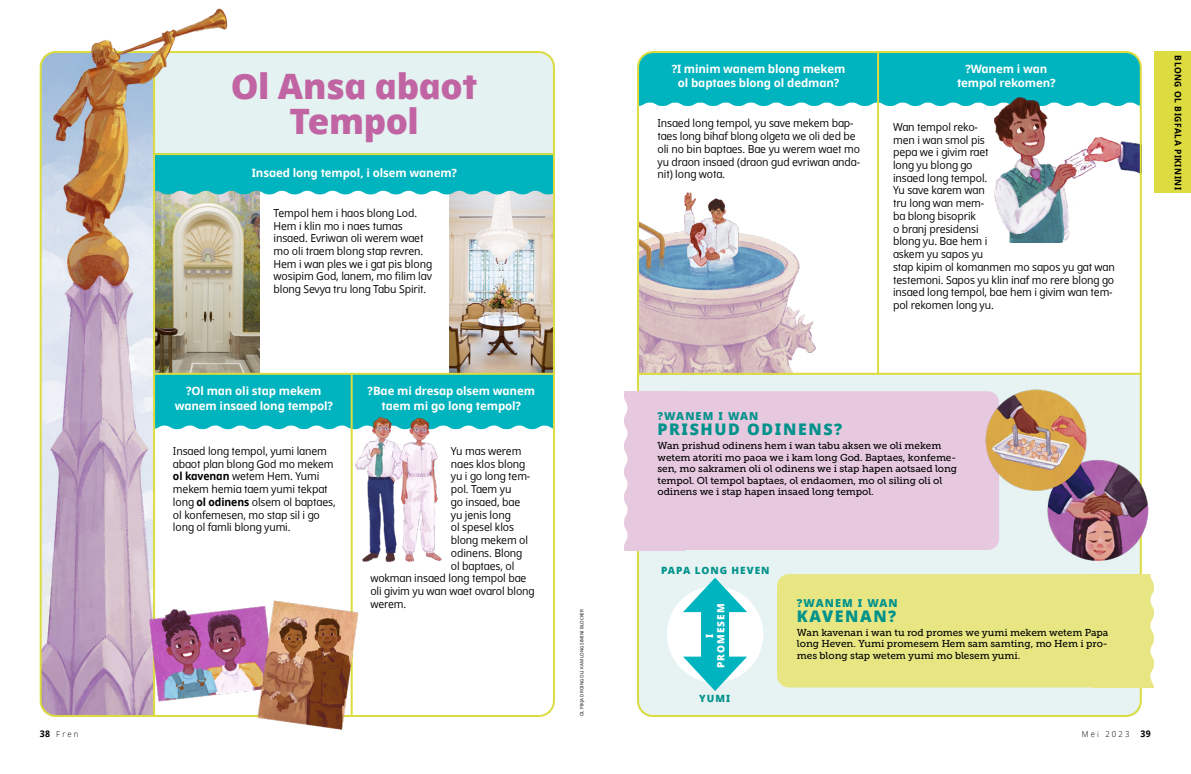
<style>
.page{position:relative;width:1191px;height:774px;background:#fff}
.page>*{position:absolute;margin:0;border:0;box-sizing:border-box;transform-origin:0 0}
.t1{font:800 35px/35px "Dots Solidlds Lat";letter-spacing:-.01em;color:#c164a3;text-align:center}
.p1_title_aside_sideb{font:800 16px "Dots Solidlds Lat";letter-spacing:.1em;color:#00928b}
.t2{font:700 11.5px/14.5px "Dots Solidlds Lat";letter-spacing:-.01em;color:#fff;text-align:center}
.t3{font:11px/12.7px "Dots Solidlds Lat";letter-spacing:-.01em;color:#000;scale:.95 1}
.p1_title_aside_sideb-2{font:800 11px "Dots Solidlds Lat";letter-spacing:.1em;color:#00928b}
.p1_aside_sidebar_fir{font:10px/11.5px "Museo Slablds Lat 500";letter-spacing:-.005em;color:#000;text-align:justify}
.p1_label__teal{font:800 10px "Dots Solidlds Lat";letter-spacing:.1em;color:#00928b}
.p1_label__white{font:800 10px/11.5px "Dots Solidlds Lat";letter-spacing:.1em;color:#fff;text-align:center}
.t4{font:700 9px "Dots Solidlds Lat";letter-spacing:.06em;color:#000;scale:.95 1}
.t5{font:300 8.2px "Dots Solidlds Lat";letter-spacing:.28em;color:#000;scale:.95 1}
.p1_figure_image_cred{font:4.5px "Dots Solidlds Lat";color:#000}
.s1{font-weight:700}
.s2{font-weight:700;font-size:9.2px}
</style>
<div class="page">
<img style="left:994px;top:122px;width:144px;height:120px">
<img style="left:640px;top:192px;width:190px;height:181px">
<div style="left:638px;top:375px;width:503px;height:341px;background:#e7f3f3"></div>
<img style="left:449px;top:194px;width:103px;height:179px">
<img style="left:155px;top:194px;width:105px;height:179px">
<div style="left:155px;top:52px;width:399px;height:101px;background:#e4f2f1"></div>
<img style="left:155px;top:155px;width:397px;height:39px">
<div style="left:155px;top:375px;width:397px;height:54px;background:#00b4bf"></div>
<img style="left:638px;top:52px;width:502px;height:56px">
<img style="left:41px;top:52px;width:112px;height:664px">
<hr style="left:153px;top:54px;width:2px;height:662px;background:#dcdb3f">
<hr style="left:351px;top:374px;width:2px;height:342px;background:#dcdb3f">
<hr style="left:877px;top:52px;width:2px;height:323px;background:#dcdb3f">
<hr style="left:154px;top:153px;width:400px;height:2px;background:#dcdb3f">
<hr style="left:154px;top:373px;width:400px;height:2px;background:#dcdb3f">
<hr style="left:638px;top:373px;width:502px;height:2px;background:#dcdb3f">
<div style="left:684px;top:391px;width:295px;height:159px;background:#e6c8df"></div>
<div style="left:624px;top:391px;width:60px;height:159px;background:#e6c8df"></div>
<div style="left:777px;top:574px;width:370px;height:113px;background:#e7e683;border-radius:12px"></div>
<img style="left:1138px;top:574px;width:16px;height:113px">
<div style="left:667px;top:586px;width:96px;height:96px;background:#fff;border-radius:50%"></div>
<div style="left:701px;top:601px;width:28px;height:66px;background:#00b4bf"></div>
<svg style="left:683px;top:578px;width:64px;height:34px"></svg>
<svg style="left:683px;top:657px;width:64px;height:34px"></svg>
<img style="left:77px;top:8px;width:156px;height:83px">
<img style="left:141px;top:594px;width:222px;height:136px">
<img style="left:352px;top:411px;width:96px;height:160px">
<img style="left:986px;top:95px;width:73px;height:27px">
<img style="left:979px;top:382px;width:170px;height:185px">
<div style="left:1154px;top:51px;width:37px;height:142px;background:#dcdb3f"></div>
<p class="t1" style="left:231px;top:69px;width:248px">Ol Ansa abaot<br>Tempol</p>
<p class="t2" style="left:252px;top:166px;width:206px">Insaed long tempol, i olsem wanem?</p>
<p class="t3" style="left:273px;top:206px;width:168px">Tempol hem i haos blong Lod.<br>Hem i klin mo i naes tumas insaed. Evriwan oli werem waet mo oli traem blong stap revren.<br>Hem i wan ples we i gat pis blong wosipim God, lanem, mo filim lav blong Sevya tru long Tabu Spirit.</p>
<p class="t2" style="left:672px;top:62px;width:175px">?I minim wanem blong mekem ol baptaes blong ol dedman?</p>
<p class="t3" style="left:657px;top:117px;width:215px">Insaed long tempol, yu save mekem bap&shy;taes long bihaf blong olgeta we oli ded be oli no bin baptaes. Bae yu werem waet mo yu draon insaed (draon gud evriwan anda&shy;nit) long wota.</p>
<p class="t2" style="left:957px;top:62px;width:100px">?Wanem i wan tempol rekomen?</p>
<p class="t3" style="left:893px;top:121px;width:235px">Wan tempol reko-<br>men i wan smol pis<br>pepa we i givim raet<br>long yu blong go<br>insaed long tempol.<br>Yu save karem wan<br>tru long wan mem-<br>ba blong bisoprik<br>o branj presidensi<br>blong yu. Bae hem i<br>askem yu sapos yu<br>stap kipim ol komanmen mo sapos yu gat wan testemoni. Sapos yu klin inaf mo rere blong go insaed long tempol, bae hem i givim wan tem&shy;pol rekomen long yu.</p>
<p class="t4" style="left:1184px;top:55px;width:143px;rotate:90deg">BLONG OL BIGFALA PIKININI</p>
<p class="t2" style="left:175px;top:384px;width:160px">?Ol man oli stap mekem wanem insaed long tempol?</p>
<p class="t3" style="left:173px;top:445px;width:173px">Insaed long tempol, yumi lanem abaot plan blong God mo mekem <span class="s1">ol kavenan</span> wetem Hem. Yumi mekem hemia taem yumi tekpat long <span class="s1">ol odinens</span> olsem ol baptaes, ol konfemesen, mo stap sil i go long ol famli blong yumi.</p>
<p class="t3" style="left:451px;top:445px;width:76px">Yu mas werem</p>
<p class="t2" style="left:368px;top:384px;width:169px">?Bae mi dresap olsem wanem taem mi go long tempol?</p>
<p class="t3" style="left:451px;top:457px;width:80px">naes klos blong</p>
<p class="t3" style="left:451px;top:470px;width:85px">yu i go long tem-</p>
<p class="t3" style="left:451px;top:483px;width:65px">pol. Taem yu</p>
<p class="t3" style="left:451px;top:496px;width:74px">go insaed, bae</p>
<p class="t3" style="left:451px;top:508px;width:64px">yu jenis long</p>
<p class="t3" style="left:451px;top:521px;width:68px">ol spesel klos</p>
<p class="t3" style="left:451px;top:534px;width:83px">blong mekem ol</p>
<p class="t3" style="left:451px;top:546px;width:77px">odinens. Blong</p>
<p class="t3" style="left:451px;top:559px;width:68px">ol baptaes, ol</p>
<p class="t3" style="left:370px;top:572px;width:166px">wokman insaed long tempol bae</p>
<p class="t3" style="left:370px;top:585px;width:174px">oli givim yu wan waet ovarol blong</p>
<p class="t3" style="left:370px;top:597px;width:39px">werem.</p>
<p class="p1_figure_image_cred" style="left:578px;top:716px;width:108px;rotate:-90deg">OL PIKJA DROING OLI KAM LONG SIMINI BLOCKER</p>
<p class="p1_title_aside_sideb-2" style="left:657px;top:408px;width:102px">?WANEM I WAN</p>
<p class="p1_title_aside_sideb" style="left:657px;top:417px;width:186px">PRISHUD ODINENS?</p>
<p class="p1_aside_sidebar_fir" style="left:657px;top:439px;width:301px;text-align:left">Wan prishud odinens hem i wan tabu aksen we oli mekem wetem atoriti mo paoa we i kam long God. Baptaes, konfeme&shy;sen, mo sakramen oli ol odinens we i stap hapen aotsaed long tempol. Ol tempol baptaes, ol endaomen, mo ol siling oli ol odinens we i stap hapen insaed long tempol.</p>
<p class="p1_label__teal" style="left:661px;top:563px;width:110px">PAPA LONG HEVEN</p>
<p class="p1_label__white" style="left:704px;top:668px;width:66px;rotate:-90deg">I<br>PROMESEM</p>
<p class="p1_label__teal" style="left:699px;top:691px;width:32px">YUMI</p>
<p class="p1_title_aside_sideb-2" style="left:797px;top:594px;width:102px">?WANEM I WAN</p>
<p class="p1_title_aside_sideb" style="left:797px;top:604px;width:101px">KAVENAN?</p>
<p class="p1_aside_sidebar_fir" style="left:797px;top:626px;width:313px">Wan kavenan i wan tu rod promes we yumi mekem wetem Papa long Heven. Yumi promesem Hem sam samting, mo Hem i pro&shy;mes blong stap wetem yumi mo blesem yumi.</p>
<p class="t5" style="left:40px;top:728px;width:42px"><span class="s2">38</span> Fren</p>
<p class="t5" style="left:1082px;top:728px;width:74px">Mei 2023 <span class="s2">39</span></p>
</div>
